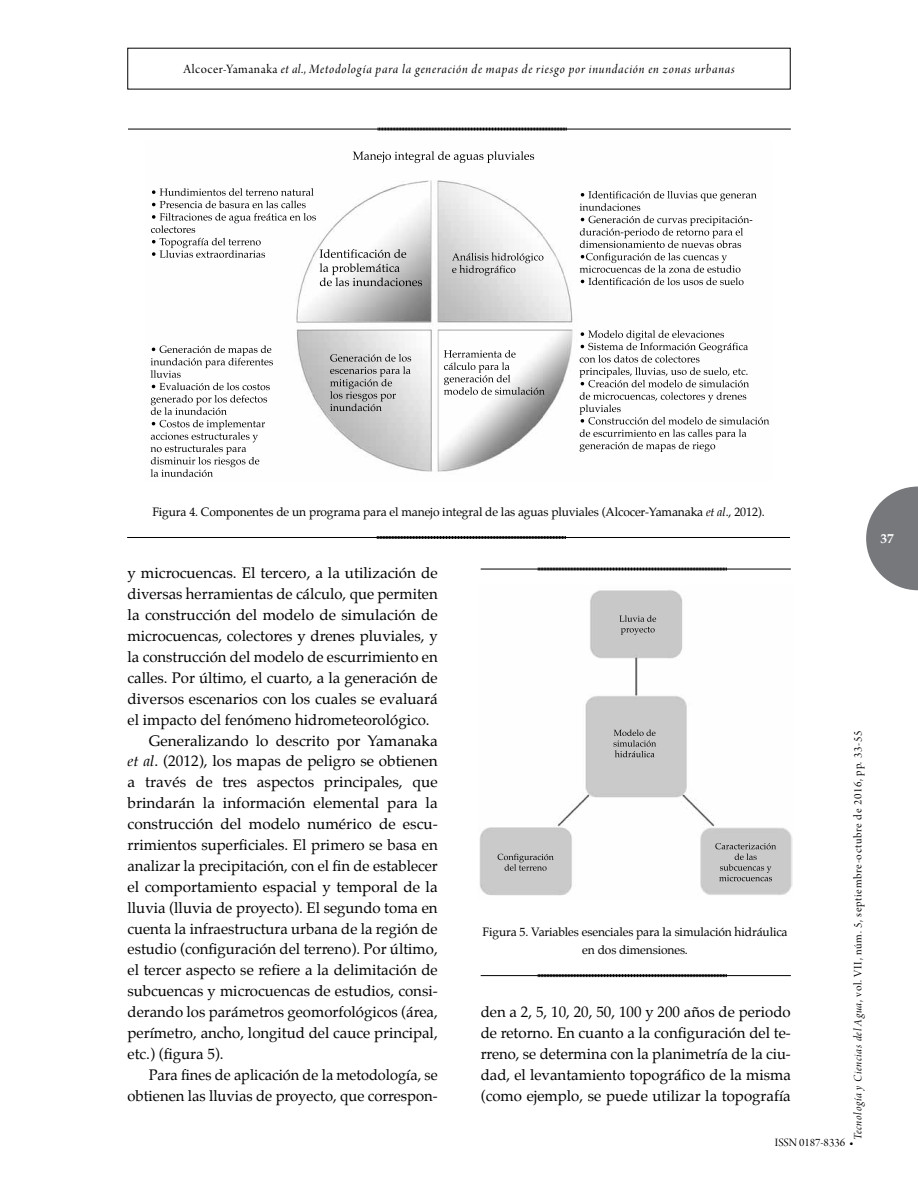
<style>
.page{position:relative;width:918px;height:1188px;background:#fff}
.page>*{position:absolute;margin:0;border:0;box-sizing:border-box;transform-origin:0 0}
.t1{font:15px/20.9px "Palatino";color:#000;text-align:justify}
.t2{font:13.5px "Arno Pro Italic Display";letter-spacing:.055em;color:#000}
.t3{font:700 13.5px "Palatino";color:#fff}
.t4{font:12px/18px "Palatino";letter-spacing:-.01em;color:#000;text-align:center}
.t5{font:12px "Arno Pro Display";letter-spacing:.06em;color:#000}
.t6{font:12px "Arno Pro Display";color:#000}
.s1{font-family:"Arno Pro Display"}
.s2{font-style:italic}
.s3{font-family:"Arno Pro Italic Display"}
.s4{font-family:"Arno Pro"}
</style>
<div class="page">
<svg style="left:866px;top:487px;width:52px;height:103px"></svg>
<img style="left:150px;top:151px;width:620px;height:326px">
<img style="left:324px;top:249px;width:77px;height:9px">
<svg style="left:320px;top:263px;width:8px;height:9px"></svg>
<img style="left:350px;top:263px;width:38px;height:9px">
<img style="left:320px;top:277px;width:64px;height:9px">
<img style="left:431px;top:151px;width:93px;height:9px">
<img style="left:181px;top:188px;width:133px;height:8px">
<img style="left:219px;top:201px;width:77px;height:7px">
<img style="left:168px;top:213px;width:138px;height:8px">
<svg style="left:307px;top:216px;width:9px;height:5px"></svg>
<img style="left:161px;top:225px;width:34px;height:8px">
<img style="left:160px;top:238px;width:65px;height:7px">
<img style="left:160px;top:250px;width:95px;height:8px">
<img style="left:160px;top:345px;width:106px;height:8px">
<img style="left:172px;top:358px;width:69px;height:7px">
<img style="left:151px;top:370px;width:30px;height:8px">
<img style="left:159px;top:383px;width:70px;height:7px">
<img style="left:183px;top:395px;width:62px;height:8px">
<img style="left:151px;top:407px;width:51px;height:8px">
<img style="left:160px;top:420px;width:94px;height:7px">
<img style="left:166px;top:432px;width:83px;height:8px">
<img style="left:174px;top:444px;width:48px;height:8px">
<img style="left:151px;top:457px;width:103px;height:7px">
<img style="left:151px;top:469px;width:55px;height:8px">
<img style="left:616px;top:191px;width:57px;height:7px">
<img style="left:737px;top:193px;width:20px;height:5px">
<img style="left:580px;top:203px;width:60px;height:8px">
<img style="left:589px;top:216px;width:163px;height:7px">
<img style="left:580px;top:228px;width:88px;height:8px">
<svg style="left:741px;top:228px;width:2px;height:7px"></svg>
<img style="left:580px;top:240px;width:147px;height:8px">
<img style="left:586px;top:253px;width:85px;height:7px">
<img style="left:658px;top:265px;width:74px;height:8px">
<img style="left:616px;top:278px;width:122px;height:7px">
<svg style="left:739px;top:280px;width:5px;height:5px"></svg>
<img style="left:471px;top:252px;width:48px;height:8px">
<img style="left:459px;top:265px;width:44px;height:8px">
<img style="left:330px;top:354px;width:71px;height:8px">
<img style="left:336px;top:366px;width:69px;height:8px">
<img style="left:340px;top:379px;width:47px;height:7px">
<img style="left:330px;top:391px;width:47px;height:8px">
<img style="left:331px;top:404px;width:44px;height:7px">
<img style="left:444px;top:350px;width:67px;height:8px">
<img style="left:450px;top:362px;width:54px;height:8px">
<img style="left:475px;top:375px;width:35px;height:7px">
<img style="left:459px;top:387px;width:61px;height:8px">
<img style="left:615px;top:330px;width:65px;height:8px">
<img style="left:626px;top:343px;width:110px;height:7px">
<svg style="left:743px;top:345px;width:5px;height:5px"></svg>
<img style="left:580px;top:358px;width:15px;height:5px">
<img style="left:598px;top:355px;width:70px;height:8px">
<img style="left:618px;top:367px;width:104px;height:8px">
<img style="left:727px;top:368px;width:21px;height:8px">
<img style="left:643px;top:380px;width:82px;height:7px">
<img style="left:580px;top:392px;width:142px;height:8px">
<svg style="left:738px;top:395px;width:8px;height:5px"></svg>
<img style="left:586px;top:405px;width:35px;height:7px">
<img style="left:663px;top:417px;width:82px;height:7px">
<img style="left:751px;top:417px;width:15px;height:8px">
<img style="left:580px;top:429px;width:123px;height:8px">
<svg style="left:739px;top:429px;width:7px;height:8px"></svg>
<img style="left:616px;top:442px;width:82px;height:7px">
<img style="left:479px;top:590px;width:313px;height:306px">
<img style="left:619px;top:615px;width:35px;height:7px">
<img style="left:627px;top:729px;width:24px;height:7px">
<img style="left:498px;top:854px;width:50px;height:6px">
<img style="left:715px;top:843px;width:55px;height:6px">
<img style="left:735px;top:853px;width:22px;height:7px">
<img style="left:729px;top:864px;width:35px;height:7px">
<img style="left:728px;top:875px;width:44px;height:6px">
<hr style="left:128px;top:129px;width:663px;height:1px;background:#000">
<svg style="left:378px;top:128px;width:189px;height:3px"></svg>
<hr style="left:127px;top:537px;width:663px;height:1px;background:#000">
<svg style="left:377px;top:536px;width:189px;height:3px"></svg>
<hr style="left:481px;top:569px;width:310px;height:1px;background:#000">
<svg style="left:538px;top:568px;width:189px;height:3px"></svg>
<hr style="left:481px;top:975px;width:310px;height:1px;background:#000">
<svg style="left:538px;top:974px;width:189px;height:3px"></svg>
<p class="t2" style="left:184px;top:62px;width:553px"><span class="s1">Alcocer-Yamanaka</span> et al<span class="s1">.,</span> Metodología para la generación de mapas de riesgo por inundación en zonas urbanas</p>
<p class="t4" style="left:152px;top:503px;width:614px">Figura 4. Componentes de un programa para el manejo integral de las aguas pluviales (Alcocer-Yamanaka <span class="s2">et al</span>., 2012).</p>
<p class="t1" style="left:128px;top:563px;width:312px">y microcuencas. El tercero, a la utilización de</p>
<p class="t1" style="left:128px;top:584px;width:312px">diversas herramientas de cálculo, que permiten</p>
<p class="t1" style="left:128px;top:605px;width:312px">la construcción del modelo de simulación de</p>
<p class="t1" style="left:128px;top:625px;width:312px">microcuencas, colectores y drenes pluviales, y</p>
<p class="t1" style="left:128px;top:646px;width:312px">la construcción del modelo de escurrimiento en</p>
<p class="t1" style="left:128px;top:667px;width:312px">calles. Por último, el cuarto, a la generación de</p>
<p class="t1" style="left:128px;top:688px;width:312px">diversos escenarios con los cuales se evaluará</p>
<p class="t1" style="left:128px;top:709px;width:304px">el impacto del fenómeno hidrometeorológico.</p>
<p class="t1" style="left:149px;top:730px;width:290px">Generalizando lo descrito por Yamanaka</p>
<p class="t1" style="left:128px;top:751px;width:312px"><span class="s2">et al</span>. (2012), los mapas de peligro se obtienen</p>
<p class="t1" style="left:128px;top:772px;width:312px">a través de tres aspectos principales, que</p>
<p class="t1" style="left:128px;top:793px;width:312px">brindarán la información elemental para la</p>
<p class="t1" style="left:128px;top:814px;width:312px">construcción del modelo numérico de escu-</p>
<p class="t1" style="left:128px;top:834px;width:312px">rrimientos superficiales. El primero se basa en</p>
<p class="t1" style="left:128px;top:855px;width:312px">analizar la precipitación, con el fin de establecer</p>
<p class="t1" style="left:128px;top:876px;width:312px">el comportamiento espacial y temporal de la</p>
<p class="t1" style="left:128px;top:897px;width:312px">lluvia (lluvia de proyecto). El segundo toma en</p>
<p class="t1" style="left:128px;top:918px;width:312px">cuenta la infraestructura urbana de la región de</p>
<p class="t1" style="left:128px;top:939px;width:312px">estudio (configuración del terreno). Por último,</p>
<p class="t1" style="left:128px;top:960px;width:312px">el tercer aspecto se refiere a la delimitación de</p>
<p class="t1" style="left:128px;top:981px;width:312px">subcuencas y microcuencas de estudios, consi-</p>
<p class="t1" style="left:128px;top:1002px;width:312px">derando los parámetros geomorfológicos (área,</p>
<p class="t1" style="left:128px;top:1022px;width:312px">perímetro, ancho, longitud del cauce principal,</p>
<p class="t1" style="left:128px;top:1043px;width:98px">etc.) (figura 5).</p>
<p class="t1" style="left:149px;top:1064px;width:290px">Para fines de aplicación de la metodología, se</p>
<p class="t1" style="left:128px;top:1085px;width:312px">obtienen las lluvias de proyecto, que correspon-</p>
<p class="t5" style="left:851px;top:1140px;width:411px;rotate:-90deg"><span class="s3">Tecnología y Ciencias del Agua</span>, vol. VII, núm. 5, septiembre-octubre de 2016, pp. 33-55</p>
<p class="t4" style="left:483px;top:923px;width:307px">Figura 5. Variables esenciales para la simulación hidráulica en dos dimensiones.</p>
<p class="t1" style="left:481px;top:1002px;width:312px">den a 2, 5, 10, 20, 50, 100 y 200 años de periodo de retorno. En cuanto a la configuración del te&shy;rreno, se determina con la planimetría de la ciu&shy;dad, el levantamiento topográfico de la misma (como ejemplo, se puede utilizar la topografía</p>
<p class="t6" style="left:775px;top:1136px;width:80px">ISSN 0187-8336 <span class="s4">•</span></p>
<p class="t3" style="left:880px;top:526px;width:15px">37</p>
</div>
